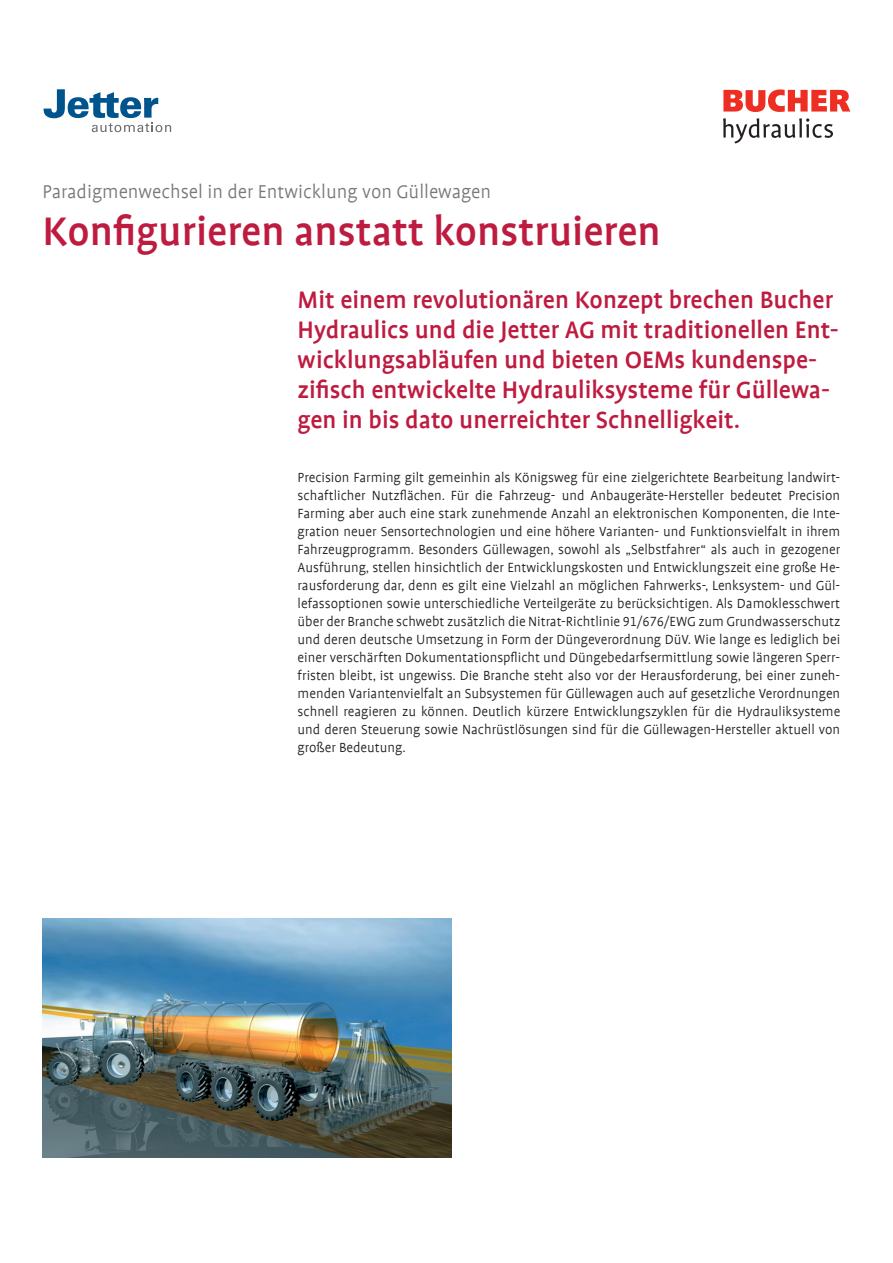
<style>
.page{position:relative;width:893px;height:1263px;background:#fff}
.page>*{position:absolute;margin:0;border:0;box-sizing:border-box;transform-origin:0 0}
.t1{font:500 45px "Profile Offc Pro";color:#be1b40}
.t2{font:500 27px/30px "Profile Offc Pro";color:#be1b40}
.t3{font:300 21px "Profile Offc Pro";color:#76787b}
.t4{font:300 15px/18px "Profile Offc Pro";color:#231f20;text-align:justify}
</style>
<div class="page">
<svg style="left:723px;top:89px;width:127px;height:23px"></svg>
<svg style="left:723px;top:118px;width:110px;height:25px"></svg>
<svg style="left:44px;top:89px;width:127px;height:43px"></svg>
<img style="left:43px;top:918px;width:408px;height:240px">
<h3 class="t3" style="left:43px;top:181px;width:450px">Paradigmenwechsel in der Entwicklung von Güllewagen</h3>
<h1 class="t1" style="left:43px;top:205px;width:620px">Konfigurieren anstatt konstruieren</h1>
<p class="t2" style="left:298px;top:286px;width:543px">Mit einem revolutionären Konzept brechen Bucher Hydraulics und die Jetter AG mit traditionellen Ent&shy;wicklungsabläufen und bieten OEMs kundenspe&shy;zifisch entwickelte Hydrauliksysteme für Güllewa&shy;gen in bis dato unerreichter Schnelligkeit.</p>
<p class="t4" style="left:298px;top:469px;width:544px">Precision Farming gilt gemeinhin als Königsweg für eine zielgerichtete Bearbeitung landwirt&shy;schaftlicher Nutzflächen. Für die Fahrzeug- und Anbaugeräte-Hersteller bedeutet Precision Farming aber auch eine stark zunehmende Anzahl an elektronischen Komponenten, die Inte&shy;gration neuer Sensortechnologien und eine höhere Varianten- und Funktionsvielfalt in ihrem Fahrzeugprogramm. Besonders Güllewagen, sowohl als „Selbstfahrer“ als auch in gezogener Ausführung, stellen hinsichtlich der Entwicklungskosten und Entwicklungszeit eine große He&shy;rausforderung dar, denn es gilt eine Vielzahl an möglichen Fahrwerks-, Lenksystem- und Gül&shy;lefassoptionen sowie unterschiedliche Verteilgeräte zu berücksichtigen. Als Damoklesschwert über der Branche schwebt zusätzlich die Nitrat-Richtlinie 91/676/EWG zum Grundwasserschutz und deren deutsche Umsetzung in Form der Düngeverordnung DüV. Wie lange es lediglich bei einer verschärften Dokumentationspflicht und Düngebedarfsermittlung sowie längeren Sperr&shy;fristen bleibt, ist ungewiss. Die Branche steht also vor der Herausforderung, bei einer zuneh&shy;menden Variantenvielfalt an Subsystemen für Güllewagen auch auf gesetzliche Verordnungen schnell reagieren zu können. Deutlich kürzere Entwicklungszyklen für die Hydrauliksysteme und deren Steuerung sowie Nachrüstlösungen sind für die Güllewagen-Hersteller aktuell von großer Bedeutung.</p>
</div>
